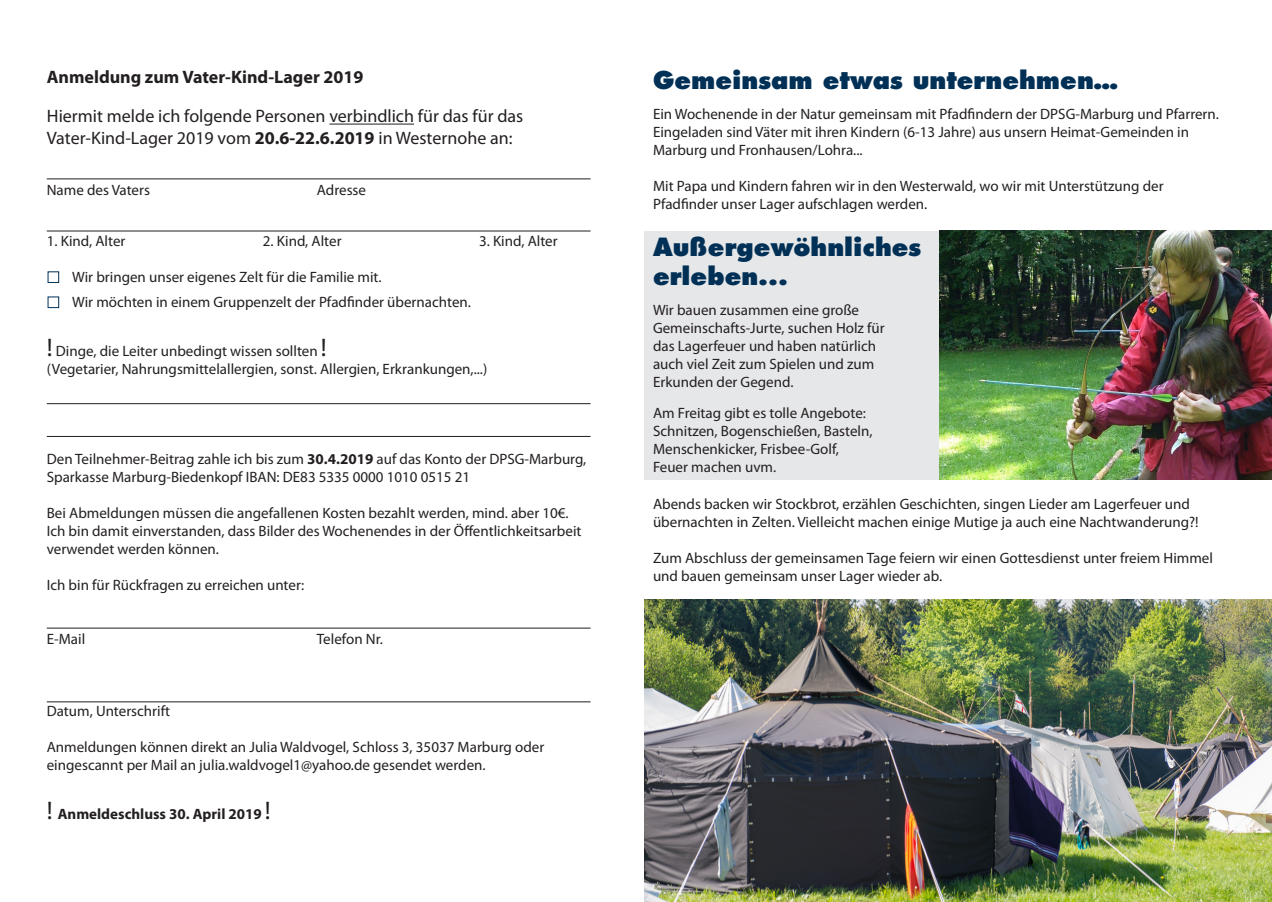
<style>
.page{position:relative;width:1272px;height:902px;background:#fff}
.page>*{position:absolute;margin:0;border:0;box-sizing:border-box;transform-origin:0 0}
.t1{font:800 24px/28.8px "Futura";color:#003056}
.t2{font:18px/21.6px "Myriad Pro";color:#231f20}
.t3{font:700 18px "Myriad Pro";color:#231f20}
.t4{font:15px/18px "Myriad Pro";color:#231f20}
.t5{font:700 15px "Myriad Pro";color:#231f20}
.s1{font-weight:700}
.s2{font-size:25.5px}
.s3{font-weight:400;font-size:25.5px}
</style>
<div class="page">
<div style="left:644px;top:231px;width:607px;height:248px;background:#e6e7e9"></div>
<hr style="left:329px;top:124px;width:85px;height:1px;background:#231f20">
<hr style="left:47px;top:179px;width:543px;height:1px;background:#231f20">
<hr style="left:47px;top:231px;width:543px;height:1px;background:#231f20">
<hr style="left:47px;top:403px;width:543px;height:1px;background:#231f20">
<hr style="left:47px;top:436px;width:543px;height:1px;background:#231f20">
<hr style="left:47px;top:627px;width:543px;height:1px;background:#231f20">
<hr style="left:47px;top:701px;width:543px;height:1px;background:#231f20">
<img style="left:644px;top:599px;width:627px;height:302px">
<img style="left:939px;top:231px;width:332px;height:248px">
<div style="left:48px;top:271px;width:11px;height:11px;border:1px solid #003056"></div>
<div style="left:48px;top:297px;width:11px;height:11px;border:1px solid #003056"></div>
<p class="t3" style="left:47px;top:65px;width:318px">Anmeldung zum Vater-Kind-Lager 2019</p>
<p class="t2" style="left:47px;top:105px;width:478px">Hiermit melde ich folgende Personen verbindlich für das für das<br>Vater-Kind-Lager 2019 vom <span class="s1">20.6-22.6.2019</span> in Westernohe an:</p>
<p class="t4" style="left:47px;top:181px;width:105px">Name des Vaters</p>
<p class="t4" style="left:317px;top:181px;width:51px">Adresse</p>
<p class="t4" style="left:47px;top:232px;width:80px">1. Kind, Alter</p>
<p class="t4" style="left:263px;top:232px;width:80px">2. Kind, Alter</p>
<p class="t4" style="left:479px;top:232px;width:80px">3. Kind, Alter</p>
<p class="t4" style="left:72px;top:264px;width:400px;line-height:25.5px">Wir bringen unser eigenes Zelt für die Familie mit.<br>Wir möchten in einem Gruppenzelt der Pfadfinder übernachten.</p>
<p class="t4" style="left:47px;top:342px;width:442px"><span class="s2">!</span> Dinge, die Leiter unbedingt wissen sollten <span class="s2">!<br></span>(Vegetarier, Nahrungsmittelallergien, sonst. Allergien, Erkrankungen,...)</p>
<p class="t4" style="left:47px;top:450px;width:541px">Den Teilnehmer-Beitrag zahle ich bis zum <span class="s1">30.4.2019</span> auf das Konto der DPSG-Marburg,<br>Sparkasse Marburg-Biedenkopf IBAN: DE83 5335 0000 1010 0515 21</p>
<p class="t4" style="left:47px;top:504px;width:536px">Bei Abmeldungen müssen die angefallenen Kosten bezahlt werden, mind. aber 10€.<br>Ich bin damit einverstanden, dass Bilder des Wochenendes in der Öffentlichkeitsarbeit verwendet werden können.</p>
<p class="t4" style="left:47px;top:576px;width:259px">Ich bin für Rückfragen zu erreichen unter:</p>
<p class="t4" style="left:47px;top:630px;width:40px">E-Mail</p>
<p class="t4" style="left:317px;top:630px;width:68px">Telefon Nr.</p>
<p class="t4" style="left:47px;top:702px;width:125px">Datum, Unterschrift</p>
<p class="t4" style="left:47px;top:738px;width:499px">Anmeldungen können direkt an Julia Waldvogel, Schloss 3, 35037 Marburg oder eingescannt per Mail an julia.waldvogel1@yahoo.de gesendet werden.</p>
<p class="t5" style="left:47px;top:804px;width:225px"><span class="s3">!</span> Anmeldeschluss 30. April 2019 <span class="s3">!</span></p>
<h1 class="t1" style="left:653px;top:66px;width:466px">Gemeinsam etwas unternehmen…</h1>
<p class="t4" style="left:653px;top:105px;width:567px">Ein Wochenende in der Natur gemeinsam mit Pfadfindern der DPSG-Marburg und Pfarrern.<br>Eingeladen sind Väter mit ihren Kindern (6-13 Jahre) aus unsern Heimat-Gemeinden in<br>Marburg und Fronhausen/Lohra...</p>
<p class="t4" style="left:653px;top:177px;width:512px">Mit Papa und Kindern fahren wir in den Westerwald, wo wir mit Unterstützung der<br>Pfadfinder unser Lager aufschlagen werden.</p>
<h1 class="t1" style="left:653px;top:233px;width:270px">Außergewöhnliches erleben...</h1>
<p class="t4" style="left:653px;top:300px;width:233px">Wir bauen zusammen eine große<br>Gemeinschafts-Jurte, suchen Holz für das Lagerfeuer und haben natürlich auch viel Zeit zum Spielen und zum<br>Erkunden der Gegend.</p>
<p class="t4" style="left:653px;top:404px;width:221px">Am Freitag gibt es tolle Angebote:<br>Schnitzen, Bogenschießen, Basteln,<br>Menschenkicker, Frisbee-Golf,<br>Feuer machen uvm.</p>
<p class="t4" style="left:653px;top:494px;width:547px">Abends backen wir Stockbrot, erzählen Geschichten, singen Lieder am Lagerfeuer und übernachten in Zelten. Vielleicht machen einige Mutige ja auch eine Nachtwanderung?!</p>
<p class="t4" style="left:653px;top:548px;width:561px">Zum Abschluss der gemeinsamen Tage feiern wir einen Gottesdienst unter freiem Himmel und bauen gemeinsam unser Lager wieder ab.</p>
</div>
